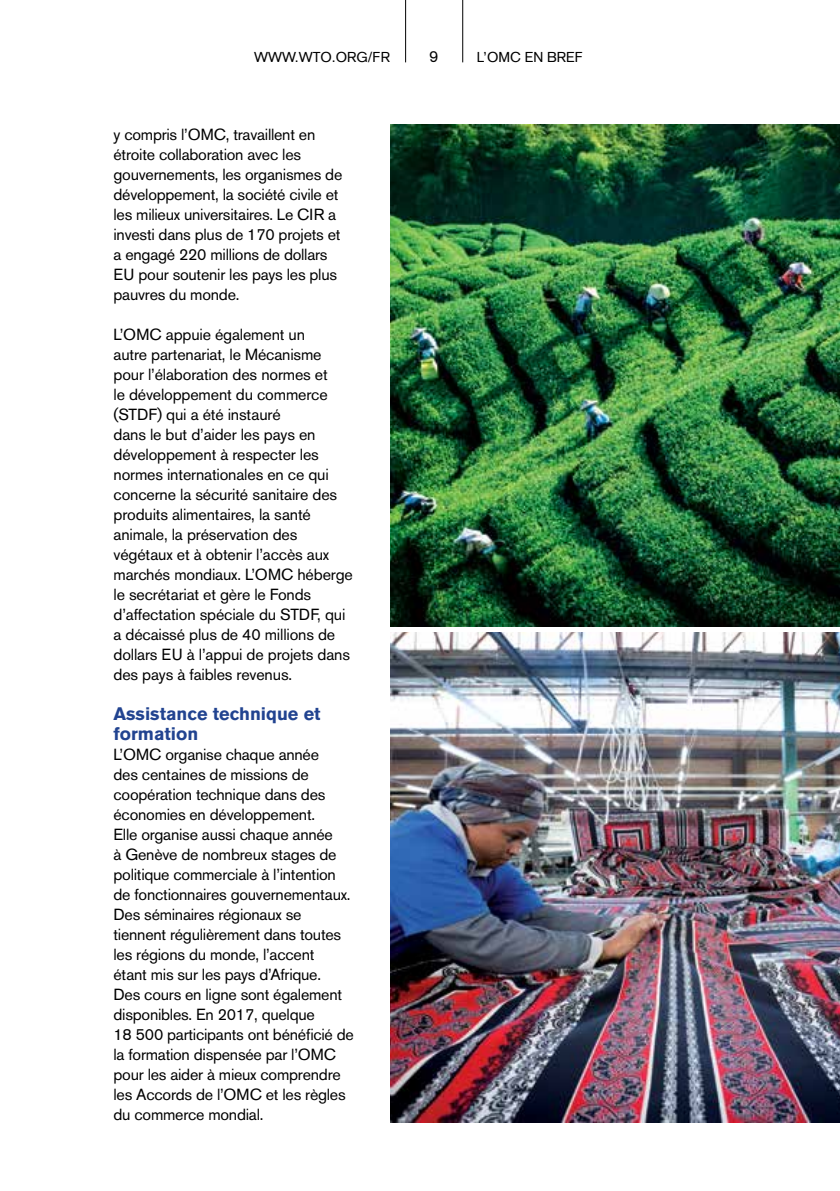
<style>
.page{position:relative;width:840px;height:1191px;background:#fff}
.page>*{position:absolute;margin:0;border:0;box-sizing:border-box;transform-origin:0 0}
.t1{font:700 18px/20px "Akzidenz Grotesk BE";color:#214390}
.t2{font:16px/20px "Akzidenz Grotesk BE";letter-spacing:-.015em;color:#000}
.t3{font:14px "Akzidenz Grotesk";color:#000}
</style>
<div class="page">
<hr style="left:405px;top:0;width:1px;height:62px;background:#000">
<hr style="left:462px;top:0;width:1px;height:62px;background:#000">
<img style="left:390px;top:125px;width:449px;height:502px">
<img style="left:390px;top:632px;width:449px;height:491px">
<p class="t3" style="left:254px;top:49px;width:138px">WWW.WTO.ORG/FR</p>
<p class="t2" style="left:429px;top:47px;width:11px">9</p>
<p class="t3" style="left:476px;top:49px;width:108px">L’OMC EN BREF</p>
<p class="t2" style="left:113px;top:124px;width:230px">y compris l’OMC, travaillent en étroite collaboration avec les gouvernements, les organismes de développement, la société civile et les milieux universitaires. Le CIR a investi dans plus de 170 projets et a engagé 220 millions de dollars<br>EU pour soutenir les pays les plus pauvres du monde.</p>
<p class="t2" style="left:113px;top:324px;width:241px">L’OMC appuie également un<br>autre partenariat, le Mécanisme pour l’élaboration des normes et<br>le développement du commerce (STDF) qui a été instauré<br>dans le but d’aider les pays en développement à respecter les normes internationales en ce qui concerne la sécurité sanitaire des produits alimentaires, la santé animale, la préservation des végétaux et à obtenir l’accès aux marchés mondiaux. L’OMC héberge le secrétariat et gère le Fonds d’affectation spéciale du STDF, qui a décaissé plus de 40 millions de dollars EU à l’appui de projets dans des pays à faibles revenus.</p>
<p class="t1" style="left:113px;top:704px;width:208px">Assistance technique et formation</p>
<p class="t2" style="left:113px;top:744px;width:242px">L’OMC organise chaque année<br>des centaines de missions de coopération technique dans des économies en développement.<br>Elle organise aussi chaque année<br>à Genève de nombreux stages de politique commerciale à l’intention de fonctionnaires gouvernementaux.<br>Des séminaires régionaux se tiennent régulièrement dans toutes les régions du monde, l’accent<br>étant mis sur les pays d’Afrique.<br>Des cours en ligne sont également disponibles. En 2017, quelque<br>18 500 participants ont bénéficié de la formation dispensée par l’OMC pour les aider à mieux comprendre les Accords de l’OMC et les règles du commerce mondial.</p>
</div>
